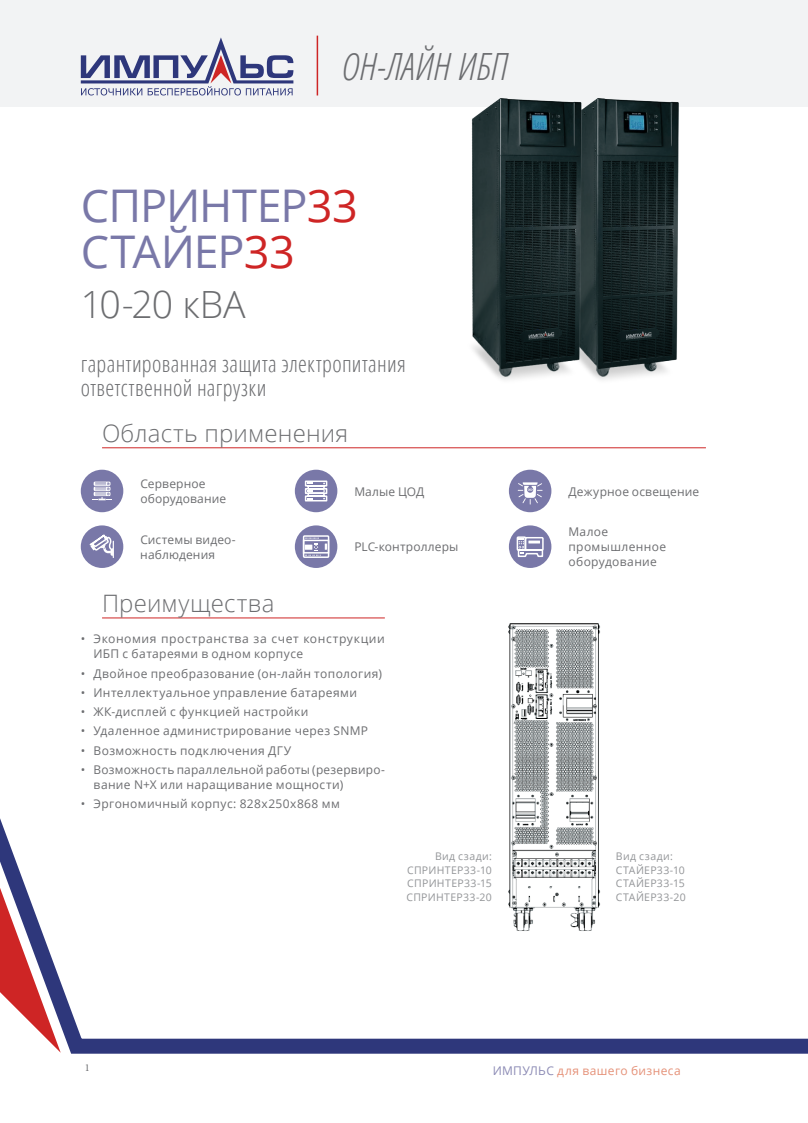
<style>
.page{position:relative;width:808px;height:1123px;background:#fff}
.page>*{position:absolute;margin:0;border:0;box-sizing:border-box;transform-origin:0 0}
.Серия_1{font:45px "Open Sans";letter-spacing:-.02em;color:#7978a8}
.t1{font:italic 300 condensed 37.5px "Open Sans";letter-spacing:.005em;color:#6c6d70}
.Серия_1-2{font:300 37.5px "Open Sans";letter-spacing:-.015em;color:#6c6d70}
.Область{font:300 24px "Open Sans";letter-spacing:.01em;color:#6c6d70}
.Серия_4{font:300 condensed 22.5px "Open Sans";letter-spacing:.015em;color:#6c6d70}
.Основной_текст{font:12px/15px "Open Sans";letter-spacing:.03em;color:#6c6d70}
.Основной_текст-2{font:12px/15px "Open Sans";letter-spacing:.01em;color:#6c6d70}
.t2{font:12px "Open Sans";letter-spacing:.03em;color:#e59178}
.Основной_текст-3{font:12px "Open Sans";letter-spacing:.005em;color:#6c6d70}
.t3{font:10.5px/13.5px "Open Sans";letter-spacing:.03em;color:#939598}
.t4{font:10.5px "Minion Pro";color:#6c6d70}
.s1{color:#ce2525}
.s2{color:#8c8bb5}
</style>
<div class="page">
<svg style="left:0;top:818px;width:808px;height:236px"></svg>
<div style="left:0;top:0;width:808px;height:106px;background:#f2f3f4"></div>
<svg style="left:81px;top:37px;width:212px;height:58px"></svg>
<img style="left:404px;top:98px;width:303px;height:282px">
<hr style="left:102px;top:617px;width:283px;height:1px;background:#ce2525">
<hr style="left:102px;top:447px;width:604px;height:1px;background:#ce2525">
<div style="left:509px;top:470px;width:42px;height:42px;background:#7978a8;border-radius:50%"></div>
<svg style="left:518px;top:482px;width:24px;height:22px"></svg>
<div style="left:81px;top:470px;width:42px;height:42px;background:#7978a8;border-radius:50%"></div>
<svg style="left:94px;top:481px;width:16px;height:5px"></svg>
<svg style="left:92px;top:482px;width:20px;height:18px"></svg>
<div style="left:295px;top:470px;width:42px;height:42px;background:#7978a8;border-radius:50%"></div>
<svg style="left:304px;top:480px;width:24px;height:22px"></svg>
<div style="left:81px;top:525px;width:42px;height:43px;background:#7978a8;border-radius:50%"></div>
<svg style="left:89px;top:534px;width:25px;height:24px"></svg>
<div style="left:509px;top:525px;width:42px;height:43px;background:#7978a8;border-radius:50%"></div>
<svg style="left:516px;top:536px;width:28px;height:21px"></svg>
<div style="left:295px;top:525px;width:42px;height:43px;background:#7978a8;border-radius:50%"></div>
<div style="left:303px;top:535px;width:26px;height:23px;border:2px solid #fff"></div>
<svg style="left:305px;top:537px;width:22px;height:19px"></svg>
<img style="left:500px;top:623px;width:107px;height:313px">
<hr style="left:317px;top:36px;width:1px;height:59px;background:#ce2525">
<p class="t1" style="left:341px;top:41px;width:167px">ОН-ЛАЙН ИБП</p>
<p class="Серия_1" style="left:81px;top:175px;width:278px">СПРИНТЕР<span class="s1">33</span></p>
<p class="Серия_1" style="left:81px;top:221px;width:216px">СТАЙЕР<span class="s1">33</span></p>
<p class="Серия_1-2" style="left:81px;top:278px;width:166px">10-20 кВА</p>
<p class="Серия_4" style="left:81px;top:348px;width:326px">гарантированная защита электропитания</p>
<p class="Серия_4" style="left:81px;top:372px;width:187px">ответственной нагрузки</p>
<p class="Область" style="left:102px;top:416px;width:248px">Область применения</p>
<p class="Основной_текст-2" style="left:140px;top:476px;width:87px">Серверное оборудование</p>
<p class="Основной_текст-3" style="left:354px;top:483px;width:72px">Малые ЦОД</p>
<p class="Основной_текст-2" style="left:140px;top:531px;width:97px">Системы видео&shy;наблюдения</p>
<p class="Основной_текст" style="left:568px;top:524px;width:99px">Малое промышленное оборудование</p>
<p class="Основной_текст-2" style="left:568px;top:483px;width:132px">Дежурное освещение</p>
<p class="Основной_текст-2" style="left:354px;top:539px;width:106px">PLC-контроллеры</p>
<p class="Область" style="left:102px;top:586px;width:174px">Преимущества</p>
<p class="Основной_текст" style="left:94px;top:631px;width:293px;text-indent:-13px">• Экономия пространства за счет конструкции<br>ИБП с батареями в одном корпусе</p>
<p class="Основной_текст" style="left:81px;top:665px;width:303px">• Двойное преобразование (он-лайн топология)</p>
<p class="Основной_текст" style="left:81px;top:684px;width:278px">• Интеллектуальное управление батареями</p>
<p class="Основной_текст" style="left:81px;top:704px;width:229px">• ЖК-дисплей с функцией настройки</p>
<p class="Основной_текст" style="left:81px;top:723px;width:289px">• Удаленное администрирование через SNMP</p>
<p class="Основной_текст" style="left:81px;top:742px;width:212px">• Возможность подключения ДГУ</p>
<p class="Основной_текст" style="left:94px;top:761px;width:293px;text-indent:-13px">• Возможность параллельной работы (резервиро&shy;вание N+X или наращивание мощности)</p>
<p class="Основной_текст" style="left:81px;top:796px;width:260px">• Эргономичный корпус: 828x250x868 мм</p>
<p class="t3" style="left:435px;top:849px;width:58px">Вид сзади:</p>
<p class="t3" style="left:407px;top:863px;width:86px">СПРИНТЕР33-10<br>СПРИНТЕР33-15</p>
<p class="t3" style="left:406px;top:890px;width:87px">СПРИНТЕР33-20</p>
<p class="t3" style="left:616px;top:849px;width:58px">Вид сзади:</p>
<p class="t3" style="left:616px;top:863px;width:71px">СТАЙЕР33-10<br>СТАЙЕР33-15</p>
<p class="t3" style="left:616px;top:890px;width:71px">СТАЙЕР33-20</p>
<p class="t4" style="left:85px;top:1060px;width:7px">1</p>
<p class="t2" style="left:493px;top:1062px;width:190px"><span class="s2">ИМПУЛЬС</span> для вашего бизнеса</p>
</div>
